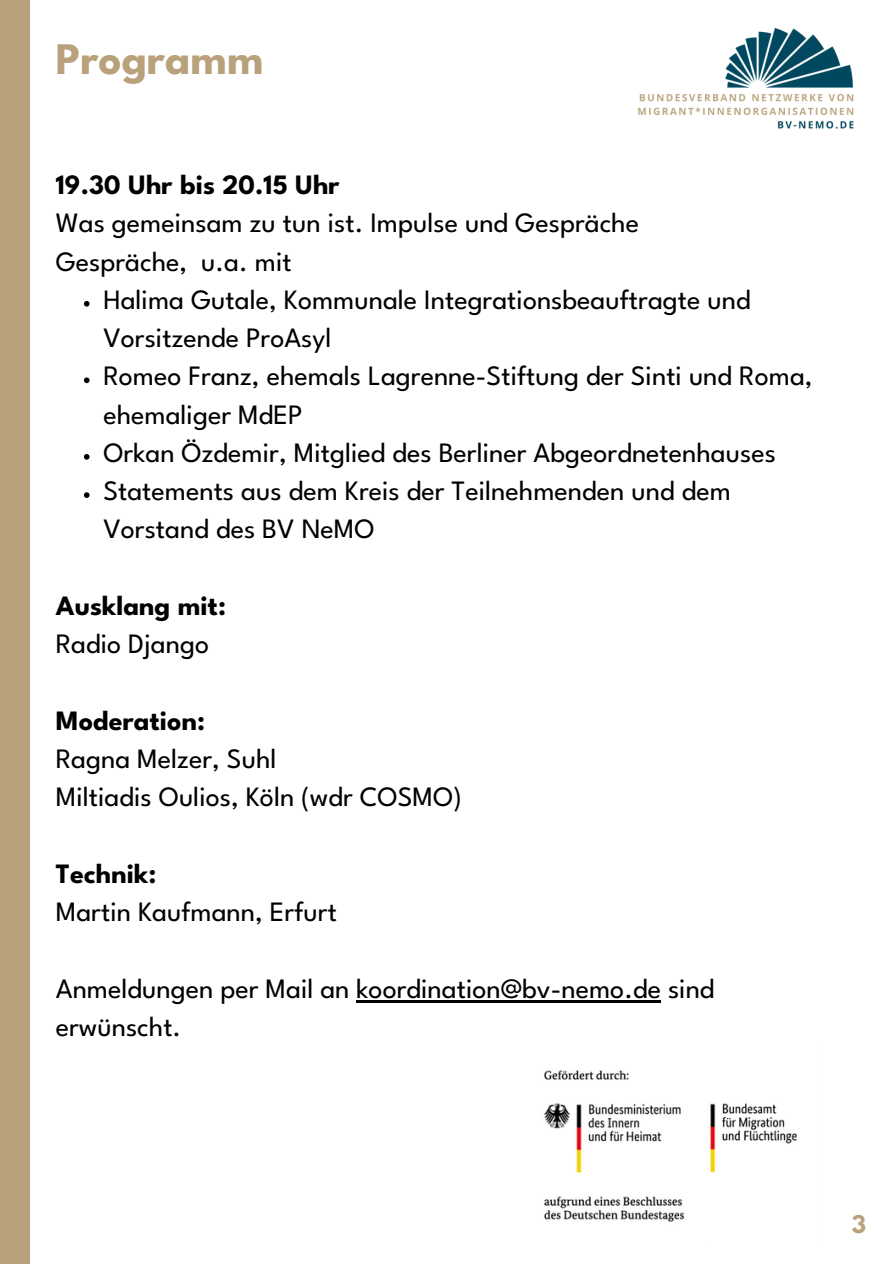
<style>
.page{position:relative;width:894px;height:1264px;background:#fff}
.page>*{position:absolute;margin:0;border:0;box-sizing:border-box;transform-origin:0 0}
.t1{font:700 45px "League Spartan";color:#b9a17b}
.t2{font:28.05px/38.2px "League Spartan";color:#000}
.t3{font:700 28.05px "League Spartan";color:#000}
.t4{font:700 27px "League Spartan";color:#b9a17b}
</style>
<div class="page">
<img style="left:638px;top:28px;width:216px;height:101px">
<div style="left:0;top:0;width:30px;height:1263px;background:#b9a17b"></div>
<svg style="left:84px;top:301px;width:5px;height:5px"></svg>
<svg style="left:84px;top:377px;width:5px;height:6px"></svg>
<svg style="left:84px;top:454px;width:5px;height:5px"></svg>
<svg style="left:84px;top:492px;width:5px;height:6px"></svg>
<hr style="left:356px;top:999px;width:304px;height:3px;background:#000">
<img style="left:544px;top:1070px;width:253px;height:152px">
<p class="t1" style="left:56px;top:42px;width:209px">Programm</p>
<p class="t3" style="left:56px;top:174px;width:285px">19.30 Uhr bis 20.15 Uhr</p>
<p class="t2" style="left:56px;top:206px;width:584px">Was gemeinsam zu tun ist. Impulse und Gespräche</p>
<p class="t2" style="left:56px;top:245px;width:237px">Gespräche, u.a. mit</p>
<p class="t2" style="left:103px;top:283px;width:648px">Halima Gutale, Kommunale Integrationsbeauftragte und<br>Vorsitzende ProAsyl</p>
<p class="t2" style="left:103px;top:359px;width:710px">Romeo Franz, ehemals Lagrenne-Stiftung der Sinti und Roma, ehemaliger MdEP</p>
<p class="t2" style="left:103px;top:436px;width:674px">Orkan Özdemir, Mitglied des Berliner Abgeordnetenhauses</p>
<p class="t2" style="left:103px;top:474px;width:628px">Statements aus dem Kreis der Teilnehmenden und dem<br>Vorstand des BV NeMO</p>
<p class="t3" style="left:56px;top:595px;width:172px">Ausklang mit:</p>
<p class="t2" style="left:56px;top:627px;width:155px">Radio Django</p>
<p class="t3" style="left:56px;top:710px;width:151px">Moderation:</p>
<p class="t2" style="left:56px;top:742px;width:222px">Ragna Melzer, Suhl</p>
<p class="t2" style="left:56px;top:780px;width:407px">Miltiadis Oulios, Köln (wdr COSMO)</p>
<p class="t3" style="left:56px;top:863px;width:102px">Technik:</p>
<p class="t2" style="left:56px;top:895px;width:282px">Martin Kaufmann, Erfurt</p>
<p class="t2" style="left:56px;top:971px;width:660px">Anmeldungen per Mail an koordination@bv-nemo.de sind erwünscht.</p>
<p class="t4" style="left:851px;top:1213px;width:16px">3</p>
</div>
